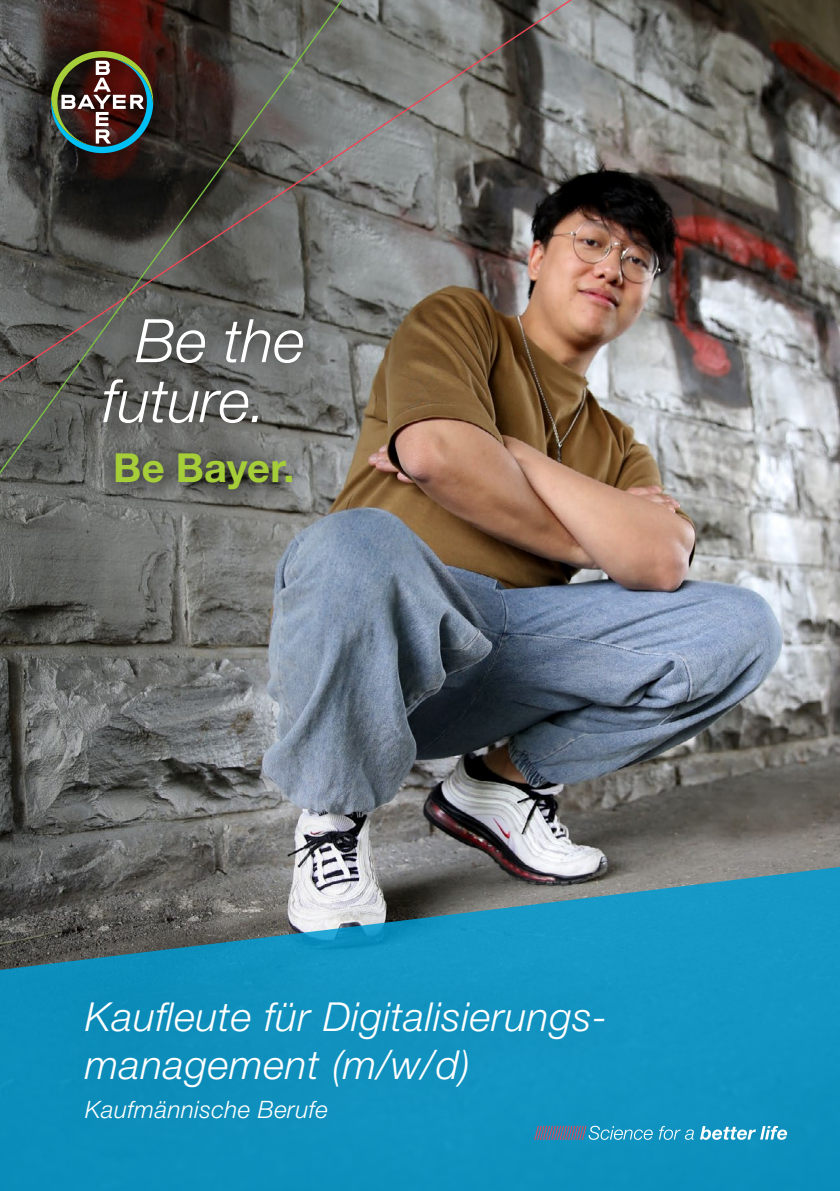
<style>
.page{position:relative;width:840px;height:1191px;background:#fff}
.page>*{position:absolute;margin:0;border:0;box-sizing:border-box;transform-origin:0 0}
.t1{font:italic 300 60px/60px "Helvetica Neue LT Std";color:#fff}
.t2{font:italic 300 40px/48px "Helvetica Neue LT Std";letter-spacing:.02em;color:#fff}
.t3{font:700 40px "Helvetica Neue LT Std";letter-spacing:.005em;color:#a6ce39}
.t4{font:italic 300 24px "Helvetica Neue LT Std";letter-spacing:.02em;color:#fff}
</style>
<div class="page">
<img style="left:558px;top:0;width:281px;height:865px">
<img style="left:558px;top:0;width:164px;height:717px">
<img style="left:0;top:0;width:558px;height:865px">
<svg style="left:0;top:865px;width:839px;height:326px;background:#2c88a8"></svg>
<div style="left:44px;top:960px;width:594px;height:200px;background:#1091be"></div>
<svg style="left:534px;top:1125px;width:252px;height:15px"></svg>
<div style="left:84px;top:298px;width:239px;height:211px;background:#000;opacity:.68"></div>
<div style="left:31px;top:30px;width:142px;height:144px;background:#000;opacity:.8"></div>
<svg style="left:51px;top:51px;width:102px;height:102px;background:#504e43"></svg>
<h1 class="t1" style="left:102px;top:310px;width:204px;text-indent:33px">Be the future.</h1>
<p class="t3" style="left:113px;top:443px;width:183px">Be Bayer.</p>
<p class="t2" style="left:85px;top:991px;width:523px">Kaufleute für Digitalisierungs&shy;management (m/w/d)</p>
<p class="t4" style="left:85px;top:1094px;width:244px">Kaufmännische Berufe</p>
</div>
